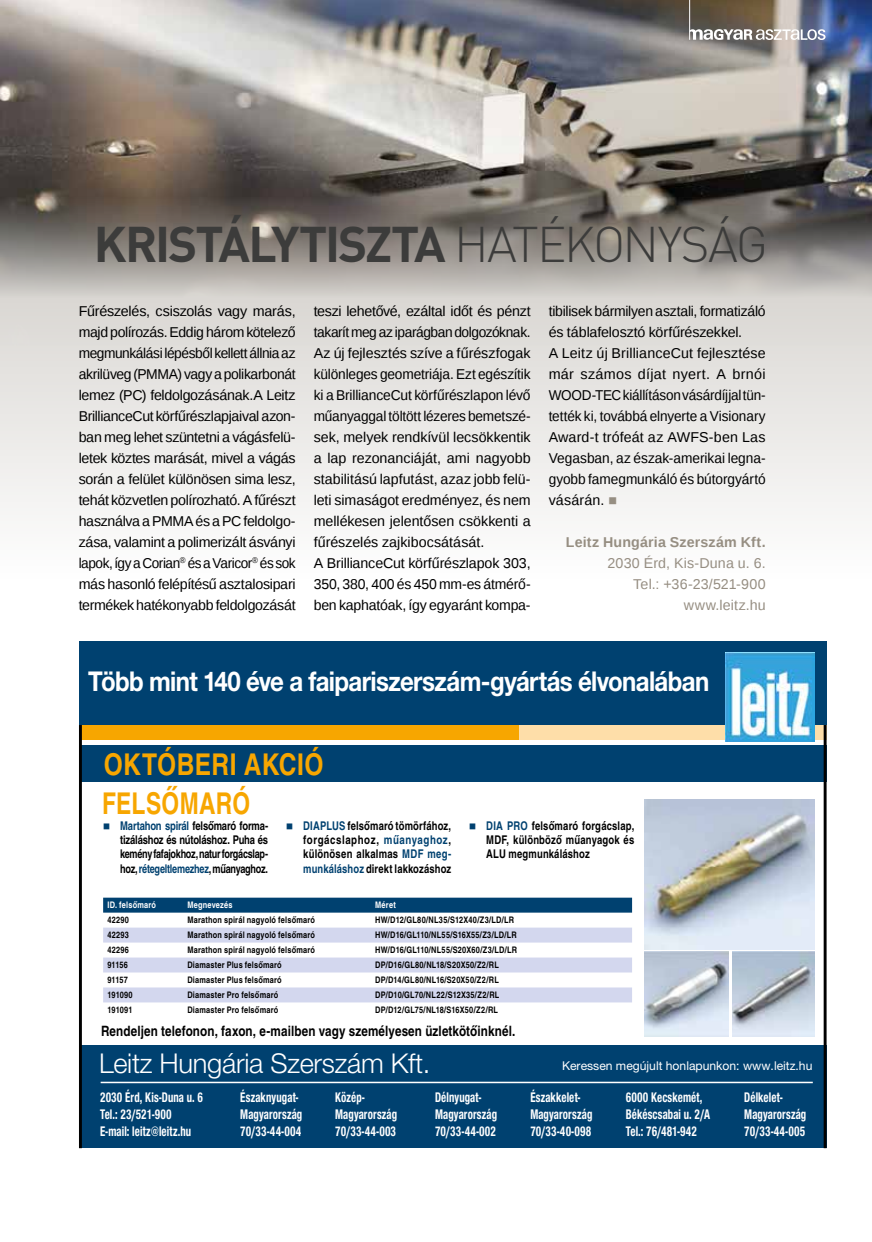
<style>
.page{position:relative;width:872px;height:1242px;background:#fff}
.page>*{position:absolute;margin:0;border:0;box-sizing:border-box;transform-origin:0 0}
.t1{font:700 49.5px "DIN Pro";letter-spacing:-.045em;color:#3c3c3b}
.t2{font:700 condensed 30px "Nimbus Sans LOT";letter-spacing:.01em;color:#f7a600}
.t3{font:700 condensed 30px "Nimbus Sans LOT";letter-spacing:.01em;color:#f7a600;scale:.93 1}
.t4{font:700 27.3px "Helvetica Neue LT Pro";letter-spacing:-.025em;color:#fff;scale:.88 1}
.t5{font:300 27.3px "Helvetica Neue LT Pro";letter-spacing:-.01em;color:#fff}
.t6{font:14.4px/17.2px "Nimbus San Nov TOT Bol Con";letter-spacing:.01em;color:#fff;scale:.8 1}
.t7{font:14.25px/21px "Liberation Sans";letter-spacing:-.005em;color:#000}
.t8{font:700 condensed 14.25px "Nimbus Sans LOT";letter-spacing:.01em;color:#000}
.t9{font:14.25px/21px "Liberation Sans";letter-spacing:.01em;color:#968e82;text-align:right}
.t10{font:700 14.25px "Liberation Sans";letter-spacing:.01em;color:#968e82}
.t11{font:12.15px "Helvetica Neue LT Pro";color:#fff}
.t12{font:700 condensed 12px/14.4px "Nimbus Sans LOT";letter-spacing:.01em;color:#000;text-align:justify;scale:.96 1}
.t13{font:700 condensed 9px "Nimbus Sans LOT";letter-spacing:.02em;color:#000}
.t14{font:700 condensed 9px "Nimbus Sans LOT";letter-spacing:.025em;color:#fff}
.s1{font-weight:300}
.s2{color:#968e82}
.s3{font-family:"Liberation Sans";font-weight:400;font-stretch:normal;color:#004170}
.s4{color:#004170}
</style>
<div class="page">
<svg style="left:0;top:346px;width:872px;height:169px;fill:#ebeae7"></svg>
<img style="left:0;top:0;width:872px;height:346px">
<svg style="left:690px;top:29px;width:135px;height:11px"></svg>
<hr style="left:689px;top:0;width:1px;height:40px;background:#fff">
<div style="left:80px;top:720px;width:439px;height:19px;background:#f7a600"></div>
<div style="left:519px;top:720px;width:307px;height:19px;background:#fedea9"></div>
<div style="left:79px;top:642px;width:747px;height:83px;background:#004170"></div>
<img style="left:725px;top:653px;width:89px;height:88px">
<div style="left:80px;top:1045px;width:747px;height:103px;background:#004170"></div>
<hr style="left:101px;top:1081px;width:711px;height:2px;background:#fff">
<div style="left:81px;top:745px;width:746px;height:37px;background:#004170"></div>
<div style="left:103px;top:897px;width:529px;height:15px;background:#004170"></div>
<svg style="left:103px;top:927px;width:529px;height:75px"></svg>
<hr style="left:823px;top:725px;width:3px;height:423px;background:#000">
<hr style="left:79px;top:725px;width:3px;height:423px;background:#000">
<img style="left:645px;top:799px;width:169px;height:150px">
<img style="left:645px;top:951px;width:84px;height:85px">
<img style="left:732px;top:951px;width:82px;height:85px">
<h1 class="t1" style="left:94px;top:210px;width:675px">KRISTÁLYTISZTA <span class="s1">HATÉKONYSÁG</span></h1>
<p class="t7" style="left:79px;top:301px;width:218px;text-align:justify">Fűrészelés, csiszolás vagy marás, majd polírozás. Eddig három kötelező megmunkálási lépésből kellett állnia az akrilüveg (PMMA) vagy a polikarbonát lemez (PC) feldolgozásának.A Leitz BrillianceCut körfűrészlapjaival azon&shy;ban meg lehet szüntetni a vágásfelü&shy;letek köztes marását, mivel a vágás során a felület különösen sima lesz, tehát közvetlen polírozható. A fűrészt használva a PMMA és a PC feldolgo&shy;zása, valamint a polimerizált ásványi lapok, így a Corian<sup>®</sup> és a Varicor<sup>®</sup> és sok más hasonló felépítésű asztalosipari termékek hatékonyabb feldolgozását</p>
<p class="t7" style="left:314px;top:301px;width:218px">teszi lehetővé, ezáltal időt és pénzt takarít meg az iparágban dolgozóknak.<br>Az új fejlesztés szíve a fűrészfogak különleges geometriája. Ezt egészítik ki a BrillianceCut körfűrészlapon lévő műanyaggal töltött lézeres bemetszé&shy;sek, melyek rendkívül lecsökkentik a lap rezonanciáját, ami nagyobb stabilitású lapfutást, azaz jobb felü&shy;leti simaságot eredményez, és nem mellékesen jelentősen csökkenti a fűrészelés zajkibocsátását.<br>A BrillianceCut körfűrészlapok 303, 350, 380, 400 és 450 mm-es átmérő&shy;ben kaphatóak, így egyaránt kompa-</p>
<p class="t7" style="left:548px;top:301px;width:218px">tibilisek bármilyen asztali, formatizáló és táblafelosztó körfűrészekkel.<br>A Leitz új BrillianceCut fejlesztése már számos díjat nyert. A brnói WOOD-TEC kiállításon vásárdíjjal tün&shy;tették ki, továbbá elnyerte a Visionary Award-t trófeát az AWFS-ben Las Vegasban, az észak-amerikai legna&shy;gyobb famegmunkáló és bútorgyártó vásárán. <span class="s2">■</span></p>
<p class="t10" style="left:566px;top:532px;width:201px">Leitz Hungária Szerszám Kft.</p>
<p class="t9" style="left:607px;top:553px;width:159px">2030 Érd, Kis-Duna u. 6.<br>Tel.: +36-23/521-900 www.leitz.hu</p>
<h3 class="t4" style="left:88px;top:664px;width:707px">Több mint 140 éve a faipariszerszám-gyártás élvonalában</h3>
<h2 class="t2" style="left:104px;top:746px;width:221px">OKTÓBERI AKCIÓ</h2>
<h2 class="t3" style="left:102px;top:784px;width:161px">FELSŐMARÓ</h2>
<p class="t12" style="left:120px;top:818px;width:156px;text-indent:-17px"><span class="s3">■</span> <span class="s4">Martahon spirál</span> felsőmaró forma&shy;tizáláshoz és nútoláshoz. Puha és kemény fafajokhoz, natur forgácslap&shy;hoz, <span class="s4">rétegeltlemezhez</span>, műanyaghoz.</p>
<p class="t12" style="left:303px;top:818px;width:156px;text-indent:-17px"><span class="s3">■</span> <span class="s4">DIAPLUS</span> felsőmaró tömörfához, forgácslaphoz, <span class="s4">műanyaghoz</span>, különösen alkalmas <span class="s4">MDF meg&shy;munkáláshoz</span> direkt lakkozáshoz</p>
<p class="t12" style="left:486px;top:818px;width:156px;text-indent:-17px"><span class="s3">■</span> <span class="s4">DIA PRO</span> felsőmaró forgácslap, MDF, különböző műanyagok és ALU megmunkáláshoz</p>
<p class="t14" style="left:107px;top:899px;width:50px">ID. felsőmaró</p>
<p class="t14" style="left:187px;top:899px;width:47px">Megnevezés</p>
<p class="t14" style="left:375px;top:899px;width:22px">Méret</p>
<p class="t13" style="left:107px;top:914px;width:23px">42290</p>
<p class="t13" style="left:187px;top:914px;width:129px">Marathon spirál nagyoló felsőmaró</p>
<p class="t13" style="left:375px;top:914px;width:140px">HW/D12/GL80/NL35/S12X40/Z3/LD/LR</p>
<p class="t13" style="left:107px;top:929px;width:23px">42293</p>
<p class="t13" style="left:187px;top:929px;width:129px">Marathon spirál nagyoló felsőmaró</p>
<p class="t13" style="left:375px;top:929px;width:143px">HW/D16/GL110/NL55/S16X55/Z3/LD/LR</p>
<p class="t13" style="left:107px;top:944px;width:23px">42296</p>
<p class="t13" style="left:187px;top:944px;width:129px">Marathon spirál nagyoló felsőmaró</p>
<p class="t13" style="left:375px;top:944px;width:143px">HW/D16/GL110/NL55/S20X60/Z3/LD/LR</p>
<p class="t13" style="left:107px;top:959px;width:22px">91156</p>
<p class="t13" style="left:187px;top:959px;width:96px">Diamaster Plus felsőmaró</p>
<p class="t13" style="left:375px;top:959px;width:125px">DP/D16/GL80/NL18/S20X50/Z2/RL</p>
<p class="t13" style="left:107px;top:974px;width:22px">91157</p>
<p class="t13" style="left:187px;top:974px;width:96px">Diamaster Plus felsőmaró</p>
<p class="t13" style="left:375px;top:974px;width:125px">DP/D14/GL80/NL16/S20X50/Z2/RL</p>
<p class="t13" style="left:107px;top:989px;width:27px">191090</p>
<p class="t13" style="left:187px;top:989px;width:92px">Diamaster Pro felsőmaró</p>
<p class="t13" style="left:375px;top:989px;width:126px">DP/D10/GL70/NL22/S12X35/Z2/RL</p>
<p class="t13" style="left:107px;top:1004px;width:27px">191091</p>
<p class="t13" style="left:187px;top:1004px;width:92px">Diamaster Pro felsőmaró</p>
<p class="t13" style="left:375px;top:1004px;width:124px">DP/D12/GL75/NL18/S16X50/Z2/RL</p>
<p class="t8" style="left:101px;top:1022px;width:416px">Rendeljen telefonon, faxon, e-mailben vagy személyesen üzletkötőinknél.</p>
<h3 class="t5" style="left:99px;top:1046px;width:333px">Leitz Hungária Szerszám Kft.</h3>
<p class="t6" style="left:240px;top:1088px;width:79px">Északnyugat-<br>Magyarország<br>70/33-44-004</p>
<p class="t11" style="left:562px;top:1058px;width:252px">Keressen megújult honlapunkon: www.leitz.hu</p>
<p class="t6" style="left:100px;top:1088px;width:130px">2030 Érd, Kis-Duna u. 6<br>Tel.: 23/521-900<br>E-mail: leitz@leitz.hu</p>
<p class="t6" style="left:435px;top:1088px;width:79px">Délnyugat-<br>Magyarország<br>70/33-44-002</p>
<p class="t6" style="left:530px;top:1088px;width:79px">Északkelet-<br>Magyarország<br>70/33-40-098</p>
<p class="t6" style="left:626px;top:1088px;width:107px">6000 Kecskemét,<br>Békéscsabai u. 2/A<br>Tel.: 76/481-942</p>
<p class="t6" style="left:744px;top:1088px;width:79px">Délkelet-<br>Magyarország<br>70/33-44-005</p>
<p class="t6" style="left:335px;top:1088px;width:79px">Közép-<br>Magyarország<br>70/33-44-003</p>
</div>
